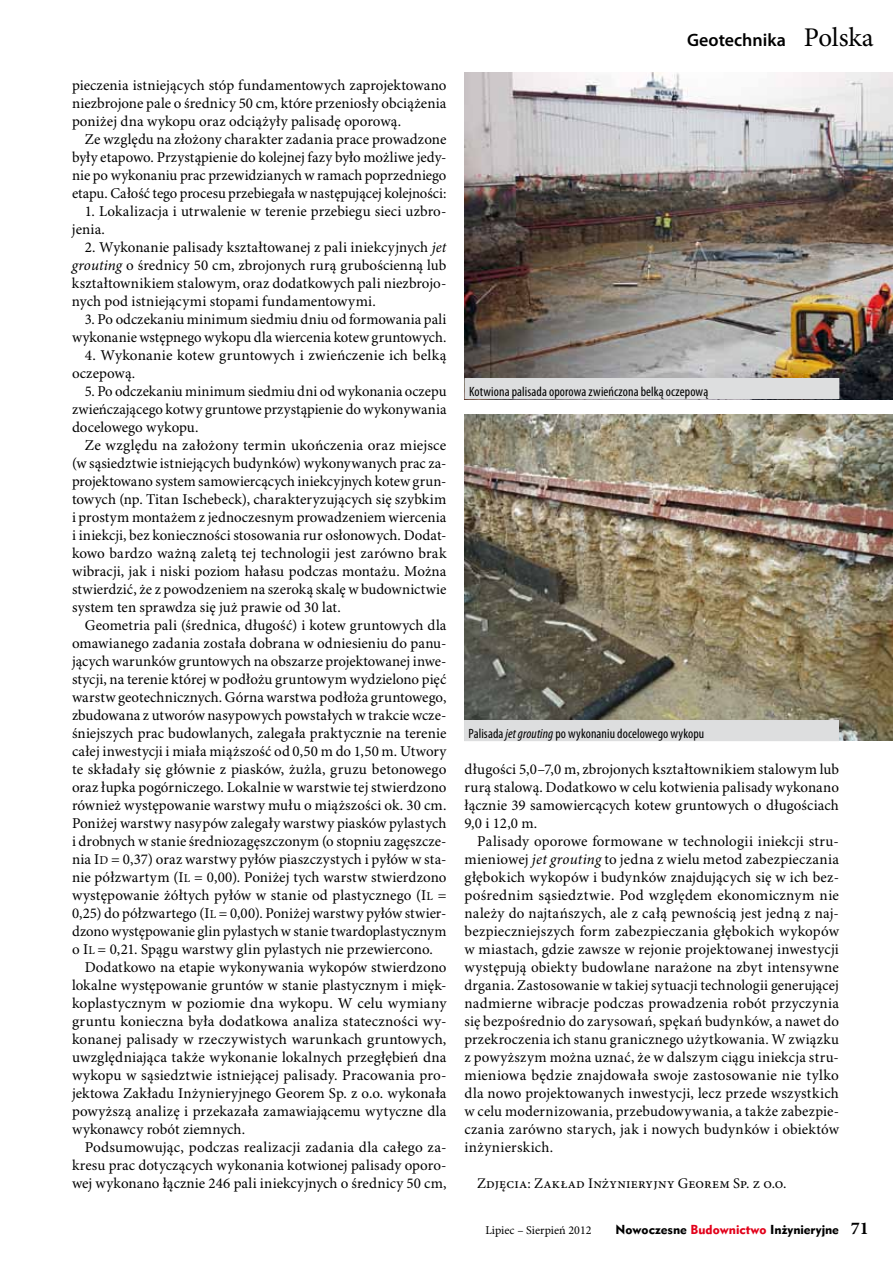
<style>
.page{position:relative;width:893px;height:1263px;background:#fff}
.page>*{position:absolute;margin:0;border:0;box-sizing:border-box;transform-origin:0 0}
.t1{font:600 18px "Myriad Pro";color:#000}
.t2{font:15px/18px "Minion Pro";letter-spacing:.005em;color:#000;text-align:justify}
.t3{font:14.7px "Minion Pro";letter-spacing:.015em;color:#000}
.t4{font:condensed 13.5px "Myriad Pro";letter-spacing:.005em;color:#000}
.t5{font:12px "Geometr 415 Blk PL";color:#000}
.t6{font:12px "Minion Pro";color:#000}
.s1{font-style:italic}
.s2{font-size:12px}
.s3{font-family:"Minion Pro";font-weight:400;font-size:27px}
.s4{color:#e2001a}
.s5{font-family:"Minion Pro";font-weight:700;font-size:18px}
</style>
<div class="page">
<img style="left:465px;top:72px;width:428px;height:327px">
<img style="left:465px;top:414px;width:428px;height:327px">
<div style="left:465px;top:378px;width:374px;height:21px;background:#dddedf"></div>
<div style="left:464px;top:720px;width:375px;height:21px;background:#dddedf"></div>
<p class="t2" style="left:72px;top:77px;width:376px">pieczenia istniejących stóp fundamentowych zaprojektowano niezbrojone pale o średnicy 50 cm, które przeniosły obciążenia poniżej dna wykopu oraz odciążyły palisadę oporową.</p>
<p class="t2" style="left:72px;top:131px;width:376px;text-indent:13px">Ze względu na złożony charakter zadania prace prowadzone były etapowo. Przystąpienie do kolejnej fazy było możliwe jedy&shy;nie po wykonaniu prac przewidzianych w ramach poprzedniego etapu. Całość tego procesu przebiegała w następującej kolejności:</p>
<p class="t2" style="left:72px;top:203px;width:376px;text-indent:13px">1. Lokalizacja i utrwalenie w terenie przebiegu sieci uzbro&shy;jenia.</p>
<p class="t2" style="left:72px;top:239px;width:376px;text-indent:13px">2. Wykonanie palisady kształtowanej z pali iniekcyjnych <span class="s1">jet grouting</span> o średnicy 50 cm, zbrojonych rurą grubościenną lub kształtownikiem stalowym, oraz dodatkowych pali niezbrojo&shy;nych pod istniejącymi stopami fundamentowymi.</p>
<p class="t2" style="left:72px;top:311px;width:376px;text-align:right">3. Po odczekaniu minimum siedmiu dniu od formowania pali wykonanie wstępnego wykopu dla wiercenia kotew gruntowych.</p>
<p class="t2" style="left:72px;top:347px;width:376px;text-indent:13px">4. Wykonanie kotew gruntowych i zwieńczenie ich belką oczepową.</p>
<p class="t2" style="left:72px;top:383px;width:376px;text-indent:13px">5. Po odczekaniu minimum siedmiu dni odwykonania oczepu zwieńczającego kotwy gruntowe przystąpienie do wykonywania docelowego wykopu.</p>
<p class="t2" style="left:72px;top:437px;width:376px;text-indent:13px">Ze względu na założony termin ukończenia oraz miejsce (w sąsiedztwie istniejących budynków) wykonywanych prac za&shy;projektowano system samowiercących iniekcyjnych kotew grun&shy;towych (np. Titan Ischebeck), charakteryzujących się szybkim i prostym montażem z jednoczesnym prowadzeniem wiercenia i iniekcji, bez konieczności stosowania rur osłonowych. Dodat&shy;kowo bardzo ważną zaletą tej technologii jest zarówno brak wibracji, jak i niski poziom hałasu podczas montażu. Można stwierdzić, że z powodzeniem na szeroką skalę w budownictwie system ten sprawdza się już prawie od 30 lat.</p>
<p class="t2" style="left:85px;top:617px;width:363px">Geometria pali (średnica, długość) i kotew gruntowych dla</p>
<p class="t2" style="left:72px;top:635px;width:376px">omawianego zadania została dobrana w odniesieniu do panu-</p>
<p class="t2" style="left:72px;top:653px;width:376px">jących warunków gruntowych na obszarze projektowanej inwe-</p>
<p class="t2" style="left:72px;top:671px;width:376px">stycji, na terenie której w podłożu gruntowym wydzielono pięć</p>
<p class="t2" style="left:72px;top:689px;width:376px">warstw geotechnicznych. Górna warstwa podłoża gruntowego,</p>
<p class="t2" style="left:72px;top:707px;width:376px">zbudowana z utworów nasypowych powstałych w trakcie wcze-</p>
<p class="t2" style="left:72px;top:725px;width:376px">śniejszych prac budowlanych, zalegała praktycznie na terenie</p>
<p class="t2" style="left:72px;top:743px;width:376px">całej inwestycji i miała miąższość od 0,50 m do 1,50 m. Utwory</p>
<p class="t2" style="left:72px;top:761px;width:376px">te składały się głównie z piasków, żużla, gruzu betonowego</p>
<p class="t2" style="left:72px;top:779px;width:376px">oraz łupka pogórniczego. Lokalnie w warstwie tej stwierdzono</p>
<p class="t2" style="left:72px;top:797px;width:376px">również występowanie warstwy mułu o miąższości ok. 30 cm.</p>
<p class="t2" style="left:72px;top:815px;width:376px">Poniżej warstwy nasypów zalegały warstwy piasków pylastych</p>
<p class="t2" style="left:72px;top:833px;width:376px">i drobnych w stanie średniozagęszczonym (o stopniu zagęszcze-</p>
<p class="t2" style="left:72px;top:851px;width:376px">nia I<span class="s2">D</span> = 0,37) oraz warstwy pyłów piaszczystych i pyłów w sta-</p>
<p class="t2" style="left:72px;top:869px;width:376px">nie półzwartym (I<span class="s2">L</span> = 0,00). Poniżej tych warstw stwierdzono</p>
<p class="t2" style="left:72px;top:887px;width:376px">występowanie żółtych pyłów w stanie od plastycznego (I<span class="s2">L</span> =</p>
<p class="t2" style="left:72px;top:905px;width:376px">0,25) do półzwartego (I<span class="s2">L</span> = 0,00). Poniżej warstwy pyłów stwier-</p>
<p class="t2" style="left:72px;top:923px;width:376px">dzono występowanie glin pylastych w stanie twardoplastycznym</p>
<p class="t2" style="left:72px;top:941px;width:362px">o I<span class="s2">L</span> = 0,21. Spągu warstwy glin pylastych nie przewiercono.</p>
<p class="t2" style="left:85px;top:959px;width:363px">Dodatkowo na etapie wykonywania wykopów stwierdzono</p>
<p class="t2" style="left:72px;top:977px;width:376px">lokalne występowanie gruntów w stanie plastycznym i mięk-</p>
<p class="t2" style="left:72px;top:995px;width:376px">koplastycznym w poziomie dna wykopu. W celu wymiany</p>
<p class="t2" style="left:72px;top:1013px;width:376px">gruntu konieczna była dodatkowa analiza stateczności wy-</p>
<p class="t2" style="left:72px;top:1031px;width:376px">konanej palisady w rzeczywistych warunkach gruntowych,</p>
<p class="t2" style="left:72px;top:1049px;width:376px">uwzględniająca także wykonanie lokalnych przegłębień dna</p>
<p class="t2" style="left:72px;top:1067px;width:376px">wykopu w sąsiedztwie istniejącej palisady. Pracowania pro-</p>
<p class="t2" style="left:72px;top:1085px;width:376px">jektowa Zakładu Inżynieryjnego Georem Sp. z o.o. wykonała</p>
<p class="t2" style="left:72px;top:1103px;width:376px">powyższą analizę i przekazała zamawiającemu wytyczne dla</p>
<p class="t2" style="left:72px;top:1121px;width:175px">wykonawcy robót ziemnych.</p>
<p class="t2" style="left:85px;top:1139px;width:363px">Podsumowując, podczas realizacji zadania dla całego za-</p>
<p class="t2" style="left:72px;top:1157px;width:376px">kresu prac dotyczących wykonania kotwionej palisady oporo-</p>
<p class="t2" style="left:72px;top:1175px;width:376px">wej wykonano łącznie 246 pali iniekcyjnych o średnicy 50 cm,</p>
<p class="t1" style="left:687px;top:30px;width:188px">Geotechnika <span class="s3">Polska</span></p>
<p class="t4" style="left:469px;top:384px;width:241px">Kotwiona palisada oporowa zwieńczona belką oczepową</p>
<p class="t4" style="left:468px;top:726px;width:237px">Palisada <span class="s1">jet grouting</span> po wykonaniu docelowego wykopu</p>
<p class="t2" style="left:464px;top:761px;width:376px">długości 5,0–7,0 m, zbrojonych kształtownikiem stalowym lub rurą stalową. Dodatkowo w celu kotwienia palisady wykonano łącznie 39 samowiercących kotew gruntowych o długościach 9,0 i 12,0 m.</p>
<p class="t2" style="left:464px;top:833px;width:376px;text-indent:13px">Palisady oporowe formowane w technologii iniekcji stru&shy;mieniowej <span class="s1">jet grouting</span> to jedna z wielu metod zabezpieczania głębokich wykopów i budynków znajdujących się w ich bez&shy;pośrednim sąsiedztwie. Pod względem ekonomicznym nie należy do najtańszych, ale z całą pewnością jest jedną z naj&shy;bezpieczniejszych form zabezpieczania głębokich wykopów w miastach, gdzie zawsze w rejonie projektowanej inwestycji występują obiekty budowlane narażone na zbyt intensywne drgania. Zastosowanie w takiej sytuacji technologii generującej nadmierne wibracje podczas prowadzenia robót przyczynia się bezpośrednio do zarysowań, spękań budynków, a nawet do przekroczenia ich stanu granicznego użytkowania. W związku z powyższym można uznać, że w dalszym ciągu iniekcja stru&shy;mieniowa będzie znajdowała swoje zastosowanie nie tylko dla nowo projektowanych inwestycji, lecz przede wszystkich w celu modernizowania, przebudowywania, a także zabezpie&shy;czania zarówno starych, jak i nowych budynków i obiektów inżynierskich.</p>
<p class="t3" style="left:477px;top:1175px;width:311px">Zdjęcia: Zakład Inżynieryjny Georem Sp. z o.o.</p>
<p class="t6" style="left:485px;top:1223px;width:108px">Lipiec – Sierpień 2012</p>
<p class="t5" style="left:616px;top:1221px;width:255px">Nowoczesne <span class="s4">Budownictwo</span> Inżynieryjne <span class="s5">71</span></p>
</div>
